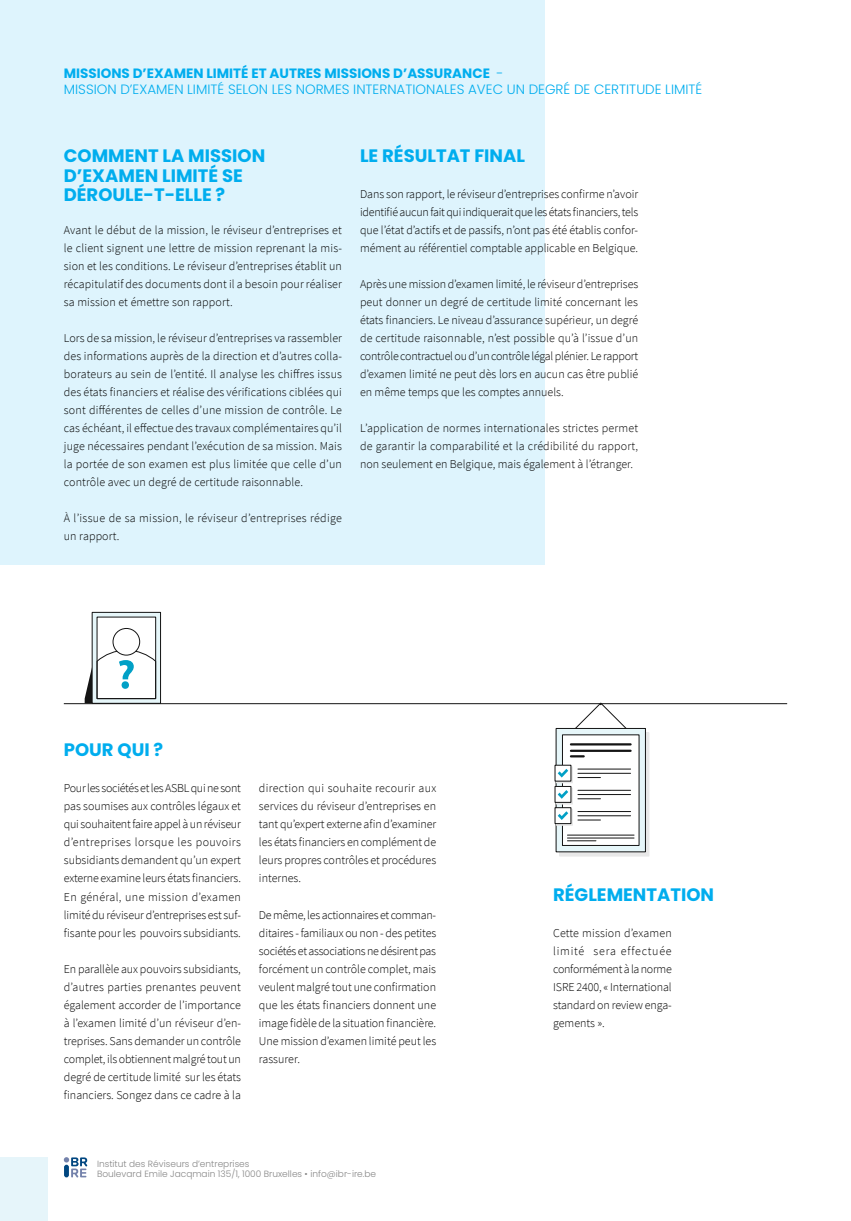
<style>
.page{position:relative;width:851px;height:1221px;background:#fff}
.page>*{position:absolute;margin:0;border:0;box-sizing:border-box;transform-origin:0 0}
.t1{font:700 18px/19.5px "Poppins";color:#00adee}
.t2{font:300 13.5px/16.2px "Poppins";color:#00adee}
.t3{font:300 12px/18px "Source Sans Pro";color:#000;text-align:justify}
.t4{font:300 12px/18px "Source Sans Pro";letter-spacing:.025em;color:#000}
.t5{font:300 9px/10.8px "Poppins";color:#878787}
.s1{font-weight:700}
</style>
<div class="page">
<div style="left:0;top:0;width:544px;height:564px;background:#def4fd"></div>
<div style="left:0;top:1157px;width:48px;height:63px;background:#e6f5fa"></div>
<svg style="left:64px;top:1157px;width:23px;height:20px"></svg>
<svg style="left:561px;top:734px;width:86px;height:120px"></svg>
<div style="left:559px;top:732px;width:90px;height:124px;border:1px solid #e8e8e8"></div>
<div style="left:556px;top:728px;width:89px;height:123px;background:#e6f6f9"></div>
<div style="left:562px;top:734px;width:77px;height:111px;background:#fff"></div>
<div style="left:556px;top:766px;width:16px;height:17px;border:1px solid #e8e8e8"></div>
<div style="left:556px;top:787px;width:16px;height:17px;border:1px solid #e8e8e8"></div>
<div style="left:556px;top:809px;width:16px;height:16px;border:1px solid #e8e8e8"></div>
<hr style="left:571px;top:743px;width:59px;height:2px;background:#141414">
<hr style="left:571px;top:749px;width:59px;height:3px;background:#141414">
<svg style="left:571px;top:755px;width:12px;height:2px"></svg>
<div style="left:555px;top:765px;width:16px;height:16px;background:#fff"></div>
<svg style="left:557px;top:769px;width:11px;height:8px"></svg>
<hr style="left:578px;top:768px;width:52px;height:1px;background:#141414">
<hr style="left:578px;top:773px;width:52px;height:1px;background:#141414">
<svg style="left:578px;top:777px;width:22px;height:1px"></svg>
<div style="left:555px;top:786px;width:16px;height:16px;background:#fff"></div>
<svg style="left:557px;top:790px;width:11px;height:8px"></svg>
<hr style="left:578px;top:789px;width:52px;height:1px;background:#141414">
<hr style="left:578px;top:794px;width:52px;height:1px;background:#141414">
<svg style="left:578px;top:798px;width:22px;height:1px"></svg>
<div style="left:555px;top:807px;width:16px;height:16px;background:#fff"></div>
<div style="left:554px;top:807px;width:17px;height:17px;border:1px solid #141414"></div>
<svg style="left:557px;top:811px;width:11px;height:9px"></svg>
<hr style="left:578px;top:811px;width:52px;height:1px;background:#141414">
<hr style="left:578px;top:815px;width:52px;height:1px;background:#141414">
<svg style="left:578px;top:819px;width:22px;height:1px"></svg>
<hr style="left:567px;top:834px;width:67px;height:1px;background:#141414">
<hr style="left:567px;top:837px;width:67px;height:1px;background:#141414">
<svg style="left:567px;top:840px;width:29px;height:1px"></svg>
<svg style="left:574px;top:702px;width:53px;height:27px"></svg>
<svg style="left:92px;top:612px;width:68px;height:91px"></svg>
<div style="left:92px;top:612px;width:69px;height:91px;border:1px solid #141414"></div>
<svg style="left:85px;top:617px;width:72px;height:86px"></svg>
<hr style="left:64px;top:703px;width:723px;height:1px;background:#141414">
<p class="t2" style="left:64px;top:65px;width:640px"><span class="s1">MISSIONS D’EXAMEN LIMITÉ ET AUTRES MISSIONS D’ASSURANCE</span> -<br>MISSION D’EXAMEN LIMITÉ SELON LES NORMES INTERNATIONALES AVEC UN DEGRÉ DE CERTITUDE LIMITÉ</p>
<h1 class="t1" style="left:64px;top:146px;width:203px">COMMENT LA MISSION<br>D’EXAMEN LIMITÉ SE<br>DÉROULE-T-ELLE ?</h1>
<p class="t3" style="left:64px;top:221px;width:280px">Avant le début de la mission, le réviseur d’entreprises et le client signent une lettre de mission reprenant la mis&shy;sion et les conditions. Le réviseur d’entreprises établit un récapitulatif des documents dont il a besoin pour réaliser sa mission et émettre son rapport.</p>
<p class="t3" style="left:64px;top:329px;width:280px">Lors de sa mission, le réviseur d’entreprises va rassembler des informations auprès de la direction et d’autres colla&shy;borateurs au sein de l’entité. Il analyse les chiffres issus des états financiers et réalise des vérifications ciblées qui sont différentes de celles d’une mission de contrôle. Le cas échéant, il effectue des travaux complémentaires qu’il juge nécessaires pendant l’exécution de sa mission. Mais la portée de son examen est plus limitée que celle d’un contrôle avec un degré de certitude raisonnable.</p>
<p class="t4" style="left:64px;top:509px;width:279px">À l’issue de sa mission, le réviseur d’entreprises rédige un rapport.</p>
<h1 class="t1" style="left:360px;top:146px;width:166px">LE RÉSULTAT FINAL</h1>
<p class="t3" style="left:360px;top:185px;width:280px">Dans son rapport, le réviseur d’entreprises confirme n’avoir identifié aucun fait qui indiquerait que les états financiers, tels que l’état d’actifs et de passifs, n’ont pas été établis confor&shy;mément au référentiel comptable applicable en Belgique.</p>
<p class="t3" style="left:360px;top:275px;width:280px">Après une mission d’examen limité, le réviseur d’entreprises peut donner un degré de certitude limité concernant les états financiers. Le niveau d’assurance supérieur, un degré de certitude raisonnable, n’est possible qu’à l’issue d’un contrôle contractuel ou d’un contrôle légal plénier. Le rapport d’examen limité ne peut dès lors en aucun cas être publié en même temps que les comptes annuels.</p>
<p class="t3" style="left:360px;top:419px;width:280px">L’application de normes internationales strictes permet de garantir la comparabilité et la crédibilité du rapport, non seulement en Belgique, mais également à l’étranger.</p>
<h1 class="t1" style="left:64px;top:740px;width:101px">POUR QUI ?</h1>
<p class="t3" style="left:64px;top:779px;width:179px">Pour les sociétés et les ASBL qui ne sont pas soumises aux contrôles légaux et qui souhaitent faire appel à un réviseur d’entreprises lorsque les pouvoirs subsidiants demandent qu’un expert externe examine leurs états financiers.<br>En général, une mission d’examen limité du réviseur d’entreprises est suf&shy;fisante pour les pouvoirs subsidiants.</p>
<p class="t3" style="left:64px;top:959px;width:179px">En parallèle aux pouvoirs subsidiants, d’autres parties prenantes peuvent également accorder de l’importance à l’examen limité d’un réviseur d’en&shy;treprises. Sans demander un contrôle complet, ils obtiennent malgré tout un degré de certitude limité sur les états financiers. Songez dans ce cadre à la</p>
<p class="t3" style="left:259px;top:779px;width:179px">direction qui souhaite recourir aux services du réviseur d’entreprises en tant qu’expert externe afin d’examiner les états financiers en complément de leurs propres contrôles et procédures internes.</p>
<p class="t3" style="left:259px;top:905px;width:179px">De même, les actionnaires et comman&shy;ditaires - familiaux ou non - des petites sociétés et associations ne désirent pas forcément un contrôle complet, mais veulent malgré tout une confirmation que les états financiers donnent une image fidèle de la situation financière.<br>Une mission d’examen limité peut les rassurer.</p>
<p class="t5" style="left:97px;top:1157px;width:281px">Institut des Réviseurs d’entreprises<br>Boulevard Emile Jacqmain 135/1, 1000 Bruxelles • info@ibr-ire.be</p>
<h1 class="t1" style="left:553px;top:884px;width:162px">RÉGLEMENTATION</h1>
<p class="t3" style="left:553px;top:923px;width:120px">Cette mission d’examen limité sera effectuée conformément à la norme ISRE 2400, « International standard on review enga&shy;gements ».</p>
</div>
